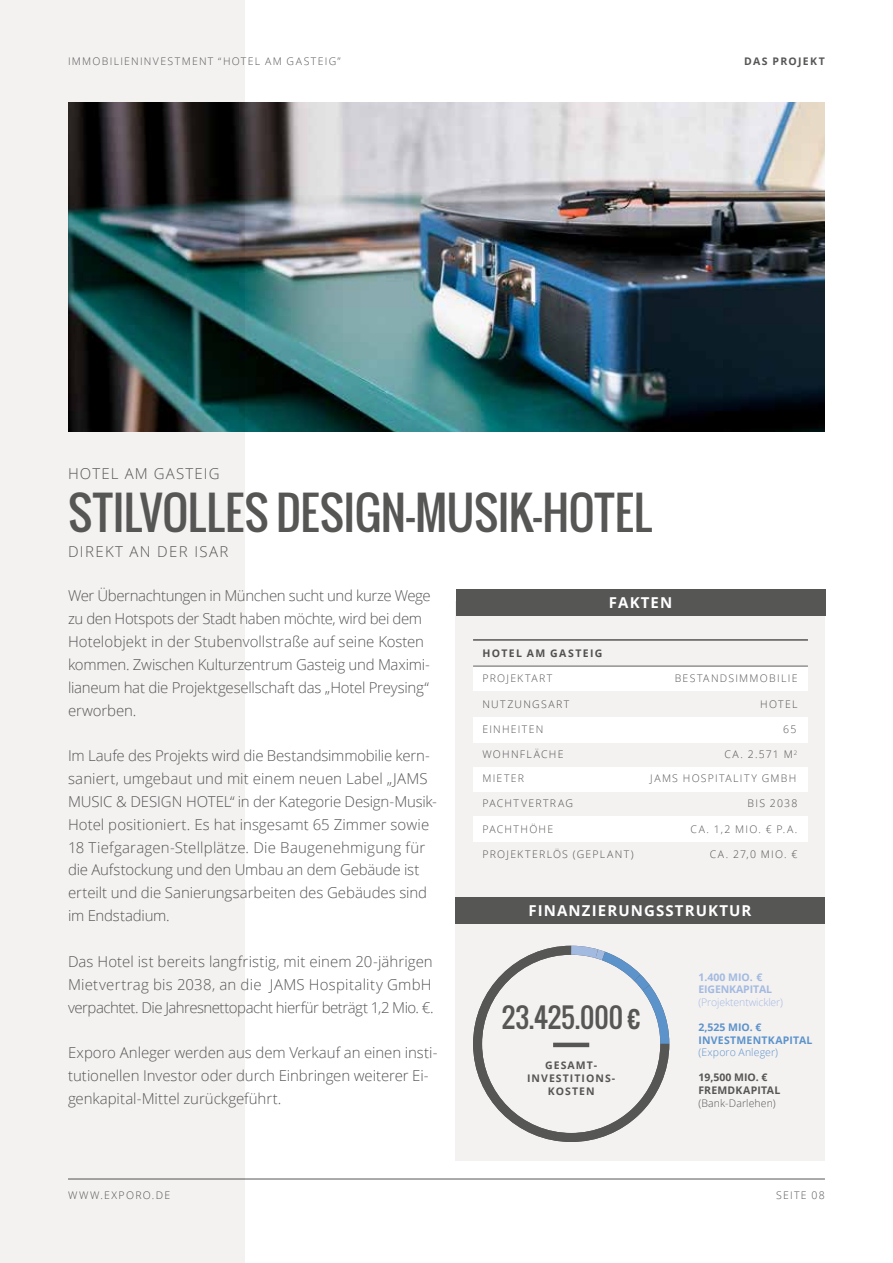
<style>
.page{position:relative;width:893px;height:1263px;background:#fff}
.page>*{position:absolute;margin:0;border:0;box-sizing:border-box;transform-origin:0 0}
.t1{font:45px "Oswald";letter-spacing:-.01em;color:#565655}
.t2{font:27px "Oswald";color:#565655}
.t3{font:300 15px/22.8px "Open Sans";letter-spacing:-.005em;color:#565655}
.t4{font:700 15px "Open Sans";letter-spacing:.075em;color:#fff}
.t5{font:300 15px "Open Sans";letter-spacing:.09em;color:#565655}
.t6{font:300 15px "Open Sans";letter-spacing:.075em;color:#565655}
.t7{font:300 10.5px "Open Sans";letter-spacing:.12em;color:#565655}
.t8{font:700 10.5px/12.6px "Open Sans";letter-spacing:.02em;color:#5c93cb}
.t9{font:700 10.5px/12.6px "Open Sans";letter-spacing:.1em;color:#565655;text-align:center}
.t10{font:700 10.5px/12.6px "Open Sans";letter-spacing:.01em;color:#565655}
.t11{font:700 10.5px/12.6px "Open Sans";letter-spacing:-.01em;color:#a2bae0}
.t12{font:300 10.5px "Open Sans";letter-spacing:-.01em;color:#a2bae0}
.t13{font:300 10.5px "Open Sans";letter-spacing:.01em;color:#5c93cb}
.t14{font:300 10.5px "Open Sans";letter-spacing:.01em;color:#565655}
.t15{font:700 10.5px "Open Sans";letter-spacing:.13em;color:#565655}
.t16{font:700 10.5px "Open Sans";letter-spacing:.12em;color:#565655}
</style>
<div class="page">
<hr style="left:68px;top:1178px;width:757px;height:1px;background:#565655">
<div style="left:0;top:0;width:245px;height:1263px;background:#f4f1f1"></div>
<div style="left:455px;top:601px;width:370px;height:560px;background:#f4f1f1"></div>
<div style="left:455px;top:897px;width:370px;height:26px;background:#565655"></div>
<svg style="left:473px;top:945px;width:197px;height:197px"></svg>
<div style="left:456px;top:590px;width:369px;height:26px;background:#565655"></div>
<div style="left:473px;top:665px;width:335px;height:25px;background:#fff"></div>
<div style="left:473px;top:717px;width:335px;height:25px;background:#fff"></div>
<div style="left:473px;top:767px;width:335px;height:25px;background:#fff"></div>
<div style="left:473px;top:816px;width:335px;height:26px;background:#fff"></div>
<hr style="left:473px;top:666px;width:335px;height:1px;background:#565655">
<hr style="left:473px;top:639px;width:335px;height:2px;background:#565655">
<img style="left:68px;top:102px;width:757px;height:330px">
<p class="t7" style="left:68px;top:54px;width:274px">IMMOBILIENINVESTMENT “HOTEL AM GASTEIG”</p>
<p class="t16" style="left:744px;top:54px;width:82px">DAS PROJEKT</p>
<p class="t6" style="left:68px;top:463px;width:153px">HOTEL AM GASTEIG</p>
<h1 class="t1" style="left:68px;top:478px;width:585px">STILVOLLES DESIGN-MUSIK-HOTEL</h1>
<p class="t5" style="left:68px;top:541px;width:162px">DIREKT AN DER ISAR</p>
<p class="t3" style="left:68px;top:584px;width:364px">Wer Übernachtungen in München sucht und kurze Wege zu den Hotspots der Stadt haben möchte, wird bei dem Hotelobjekt in der Stubenvollstraße auf seine Kosten kommen. Zwischen Kulturzentrum Gasteig und Maximi&shy;lianeum hat die Projektgesellschaft das „Hotel Preysing“ erworben.</p>
<p class="t3" style="left:68px;top:744px;width:370px">Im Laufe des Projekts wird die Bestandsimmobilie kern&shy;saniert, umgebaut und mit einem neuen Label „JAMS MUSIC &amp; DESIGN HOTEL“ in der Kategorie Design-Musik-Hotel positioniert. Es hat insgesamt 65 Zimmer sowie 18 Tiefgaragen-Stellplätze. Die Baugenehmigung für die Aufstockung und den Umbau an dem Gebäude ist erteilt und die Sanierungsarbeiten des Gebäudes sind im Endstadium.</p>
<p class="t3" style="left:68px;top:949px;width:367px">Das Hotel ist bereits langfristig, mit einem 20-jährigen<br>Mietvertrag bis 2038, an die JAMS Hospitality GmbH verpachtet. Die Jahresnettopacht hierfür beträgt 1,2 Mio. €.</p>
<p class="t3" style="left:68px;top:1041px;width:371px">Exporo Anleger werden aus dem Verkauf an einen insti&shy;tutionellen Investor oder durch Einbringen weiterer Ei&shy;genkapital-Mittel zurückgeführt.</p>
<p class="t4" style="left:609px;top:592px;width:65px">FAKTEN</p>
<p class="t15" style="left:482px;top:646px;width:122px">HOTEL AM GASTEIG</p>
<p class="t7" style="left:482px;top:671px;width:71px">PROJEKTART</p>
<p class="t7" style="left:675px;top:671px;width:124px">BESTANDSIMMOBILIE</p>
<p class="t7" style="left:482px;top:696px;width:88px">NUTZUNGSART</p>
<p class="t7" style="left:760px;top:696px;width:39px">HOTEL</p>
<p class="t7" style="left:482px;top:722px;width:62px">EINHEITEN</p>
<p class="t7" style="left:783px;top:722px;width:15px">65</p>
<p class="t7" style="left:482px;top:747px;width:83px">WOHNFLÄCHE</p>
<p class="t7" style="left:724px;top:747px;width:75px">CA. 2.571 M<sup>2</sup></p>
<p class="t7" style="left:482px;top:771px;width:43px">MIETER</p>
<p class="t7" style="left:650px;top:771px;width:148px">JAMS HOSPITALITY GMBH</p>
<p class="t7" style="left:482px;top:796px;width:92px">PACHTVERTRAG</p>
<p class="t7" style="left:748px;top:796px;width:51px">BIS 2038</p>
<p class="t7" style="left:482px;top:822px;width:72px">PACHTHÖHE</p>
<p class="t7" style="left:690px;top:822px;width:108px">CA. 1,2 MIO. € P.A.</p>
<p class="t7" style="left:482px;top:847px;width:153px">PROJEKTERLÖS (GEPLANT)</p>
<p class="t7" style="left:710px;top:847px;width:89px">CA. 27,0 MIO. €</p>
<p class="t4" style="left:528px;top:899px;width:225px">FINANZIERUNGSSTRUKTUR</p>
<p class="t11" style="left:698px;top:970px;width:75px">1.400 MIO. €<br>EIGENKAPITAL</p>
<p class="t12" style="left:698px;top:995px;width:86px">(Projektentwickler)</p>
<p class="t8" style="left:698px;top:1020px;width:116px">2,525 MIO. €<br>INVESTMENTKAPITAL</p>
<p class="t13" style="left:698px;top:1045px;width:81px">(Exporo Anleger)</p>
<p class="t10" style="left:698px;top:1071px;width:83px">19,500 MIO. €<br>FREMDKAPITAL</p>
<p class="t14" style="left:698px;top:1095px;width:79px">(Bank-Darlehen)</p>
<h2 class="t2" style="left:502px;top:996px;width:140px">23.425.000 €</h2>
<p class="t9" style="left:527px;top:1059px;width:90px">GESAMT-<br>INVESTITIONS-<br>KOSTEN</p>
<p class="t7" style="left:68px;top:1188px;width:104px">WWW.EXPORO.DE</p>
<p class="t7" style="left:776px;top:1188px;width:50px">SEITE 08</p>
</div>
